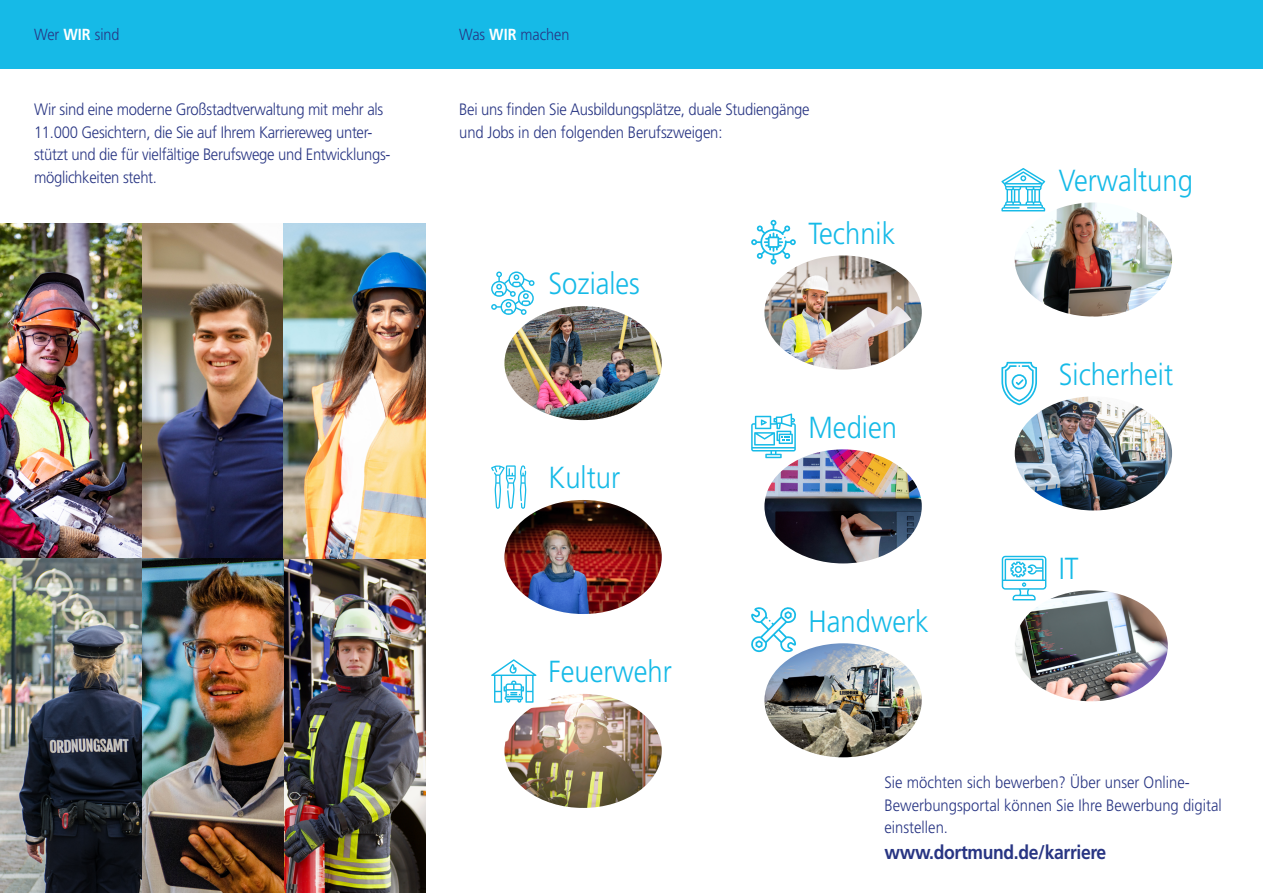
<style>
.page{position:relative;width:1263px;height:893px;background:#fff}
.page>*{position:absolute;margin:0;border:0;box-sizing:border-box;transform-origin:0 0}
.t1{font:300 30.45px "Frutiger LT";color:#16bae7;scale:.9 1}
.t2{font:700 19.5px "Frutiger LT";letter-spacing:-.02em;color:#283583;scale:.9 1}
.t3{font:300 16.5px/22.5px "Frutiger LT";letter-spacing:-.02em;color:#283583;scale:.9 1}
.t4{font:300 16.5px/22.5px "Frutiger LT";color:#283583;scale:.9 1}
.t5{font:300 16.05px "Frutiger LT";color:#283583;scale:.9 1}
.s1{font-weight:700;color:#fff}
</style>
<div class="page">
<div style="left:0;top:0;width:1263px;height:69px;background:#16bae7"></div>
<img style="left:142px;top:224px;width:141px;height:334px">
<img style="left:142px;top:558px;width:283px;height:335px">
<img style="left:0;top:224px;width:142px;height:669px">
<img style="left:283px;top:224px;width:142px;height:334px">
<img style="left:504px;top:306px;width:158px;height:114px">
<svg style="left:491px;top:271px;width:43px;height:44px"></svg>
<svg style="left:751px;top:220px;width:45px;height:39px"></svg>
<img style="left:764px;top:255px;width:158px;height:115px">
<img style="left:504px;top:500px;width:158px;height:114px">
<svg style="left:491px;top:465px;width:35px;height:44px"></svg>
<img style="left:504px;top:694px;width:158px;height:114px">
<svg style="left:491px;top:659px;width:45px;height:44px"></svg>
<img style="left:764px;top:449px;width:158px;height:114px">
<svg style="left:751px;top:413px;width:45px;height:45px"></svg>
<img style="left:764px;top:643px;width:158px;height:114px">
<svg style="left:751px;top:607px;width:45px;height:45px"></svg>
<img style="left:1015px;top:203px;width:157px;height:114px">
<svg style="left:1001px;top:168px;width:44px;height:43px"></svg>
<img style="left:1015px;top:396px;width:157px;height:114px">
<svg style="left:1001px;top:362px;width:36px;height:43px"></svg>
<img style="left:1015px;top:590px;width:153px;height:111px">
<svg style="left:1002px;top:556px;width:44px;height:44px"></svg>
<p class="t5" style="left:34px;top:26px;width:97px">Wer <span class="s1">WIR</span> sind</p>
<p class="t5" style="left:459px;top:26px;width:124px">Was <span class="s1">WIR</span> machen</p>
<p class="t3" style="left:34px;top:99px;width:398px">Wir sind eine moderne Großstadtverwaltung mit mehr als 11.000 Gesichtern, die Sie auf Ihrem Karriereweg unter&shy;stützt und die für vielfältige Berufswege und Entwicklungs&shy;möglichkeiten steht.</p>
<p class="t3" style="left:459px;top:99px;width:391px">Bei uns finden Sie Ausbildungsplätze, duale Studiengänge und Jobs in den folgenden Berufszweigen:</p>
<h1 class="t1" style="left:549px;top:267px;width:103px">Soziales</h1>
<h1 class="t1" style="left:549px;top:460px;width:81px">Kultur</h1>
<h1 class="t1" style="left:549px;top:654px;width:139px">Feuerwehr</h1>
<h1 class="t1" style="left:808px;top:216px;width:98px">Technik</h1>
<h1 class="t1" style="left:808px;top:410px;width:100px">Medien</h1>
<h1 class="t1" style="left:808px;top:604px;width:135px">Handwerk</h1>
<h1 class="t1" style="left:1059px;top:163px;width:151px">Verwaltung</h1>
<h1 class="t1" style="left:1059px;top:357px;width:128px">Sicherheit</h1>
<h1 class="t1" style="left:1059px;top:551px;width:24px">IT</h1>
<p class="t4" style="left:884px;top:772px;width:376px">Sie möchten sich bewerben? Über unser Online-<br>Bewerbungsportal können Sie Ihre Bewerbung digital einstellen.</p>
<p class="t2" style="left:884px;top:841px;width:248px">www.dortmund.de/karriere</p>
</div>
